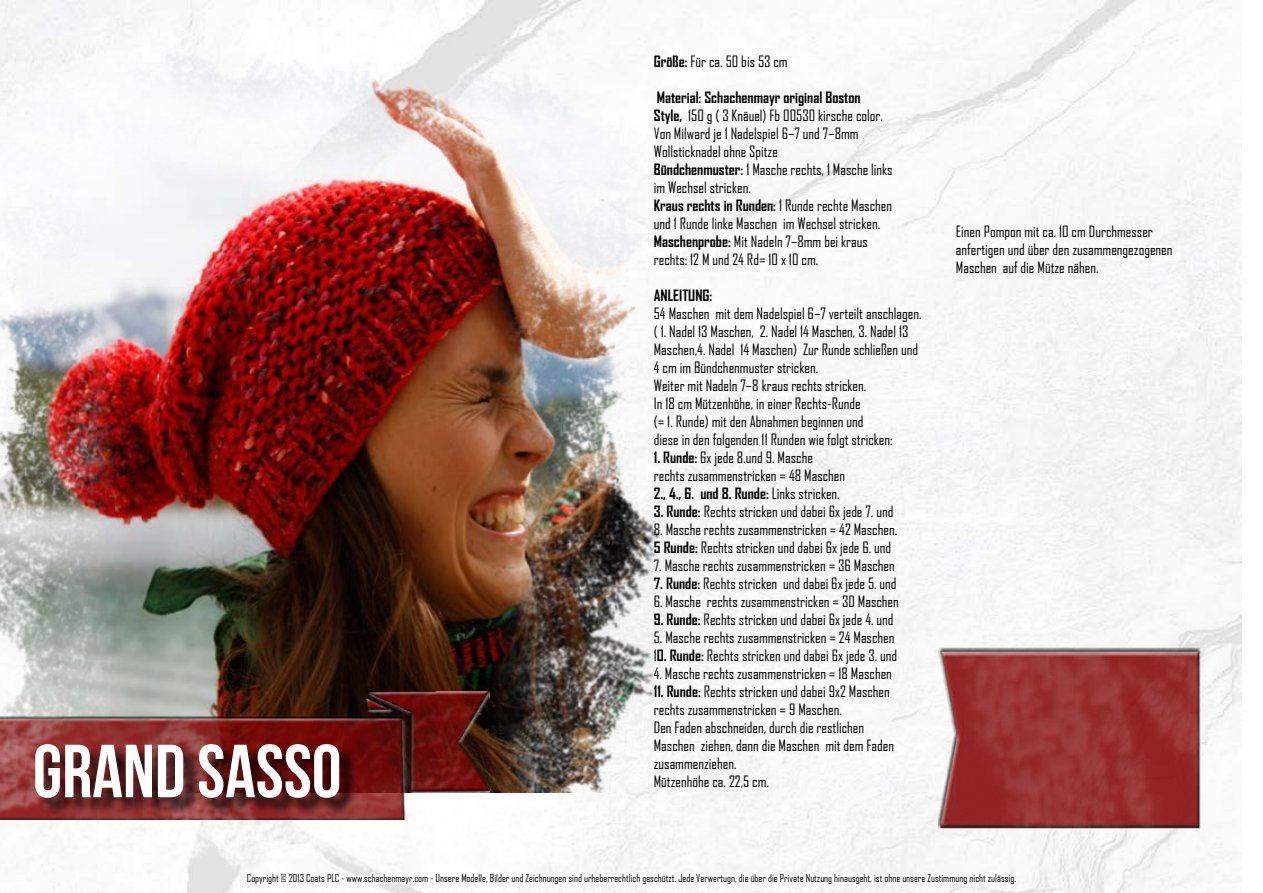
<style>
.page{position:relative;width:1263px;height:893px;background:#fff}
.page>*{position:absolute;margin:0;border:0;box-sizing:border-box;transform-origin:0 0}
.t1{font:75px "Bebas Neue";color:#fff}
.t2{font:15px/18px "Agency FB";color:#000}
.t3{font:700 15px "Agency FB";color:#000}
.t4{font:10.5px "Agency FB";color:#000}
.s1{font-weight:700}
</style>
<div class="page">
<img style="left:0;top:0;width:1242px;height:893px">
<svg style="left:243px;top:853px;width:774px;height:40px"></svg>
<img style="left:939px;top:642px;width:266px;height:195px">
<img style="left:0;top:691px;width:489px;height:129px">
<div style="left:37px;top:745px;width:321px;height:71px;background:#000;opacity:.75"></div>
<h1 class="t1" style="left:33px;top:730px;width:310px">GRAND SASSO</h1>
<p class="t2" style="left:654px;top:52px;width:135px"><span class="s1">Größe:</span> Für ca. 50 bis 53 cm</p>
<p class="t2" style="left:654px;top:88px;width:240px"><span class="s1">Material: Schachenmayr original Boston<br>Style,</span> 150 g ( 3 Knäuel) Fb 00530 kirsche color.<br>Von Milward je 1 Nadelspiel 6–7 und 7–8mm Wollsticknadel ohne Spitze<br><span class="s1">Bündchenmuster:</span> 1 Masche rechts, 1 Masche links im Wechsel stricken.<br><span class="s1">Kraus rechts in Runden:</span> 1 Runde rechte Maschen und 1 Runde linke Maschen im Wechsel stricken.<br><span class="s1">Maschenprobe:</span> Mit Nadeln 7–8mm bei kraus rechts: 12 M und 24 Rd= 10 x 10 cm.</p>
<p class="t3" style="left:654px;top:286px;width:60px">ANLEITUNG:</p>
<p class="t2" style="left:654px;top:304px;width:269px">54 Maschen mit dem Nadelspiel 6–7 verteilt anschlagen. ( 1. Nadel 13 Maschen, 2. Nadel 14 Maschen, 3. Nadel 13<br>Maschen,4. Nadel 14 Maschen) Zur Runde schließen und 4 cm im Bündchenmuster stricken.<br>Weiter mit Nadeln 7–8 kraus rechts stricken.<br>In 18 cm Mützenhöhe, in einer Rechts-Runde<br>(= 1. Runde) mit den Abnahmen beginnen und<br>diese in den folgenden 11 Runden wie folgt stricken:</p>
<p class="t2" style="left:654px;top:448px;width:193px"><span class="s1">1. Runde:</span> 6x jede 8.und 9. Masche rechts zusammenstricken = 48 Maschen<br><span class="s1">2., 4., 6. und 8. Runde:</span> Links stricken.</p>
<p class="t2" style="left:654px;top:502px;width:241px"><span class="s1">3. Runde:</span> Rechts stricken und dabei 6x jede 7. und</p>
<p class="t2" style="left:654px;top:520px;width:245px">8. Masche rechts zusammenstricken = 42 Maschen.<br><span class="s1">5 Runde:</span> Rechts stricken und dabei 6x jede 6. und</p>
<p class="t2" style="left:654px;top:556px;width:243px">7. Masche rechts zusammenstricken = 36 Maschen</p>
<p class="t2" style="left:654px;top:574px;width:244px"><span class="s1">7. Runde:</span> Rechts stricken und dabei 6x jede 5. und</p>
<p class="t2" style="left:654px;top:592px;width:247px">6. Masche rechts zusammenstricken = 30 Maschen</p>
<p class="t2" style="left:654px;top:610px;width:241px"><span class="s1">9. Runde:</span> Rechts stricken und dabei 6x jede 4. und</p>
<p class="t2" style="left:654px;top:628px;width:242px">5. Masche rechts zusammenstricken = 24 Maschen</p>
<p class="t2" style="left:654px;top:646px;width:245px">1<span class="s1">0. Runde:</span> Rechts stricken und dabei 6x jede 3. und</p>
<p class="t2" style="left:654px;top:664px;width:240px">4. Masche rechts zusammenstricken = 18 Maschen</p>
<p class="t2" style="left:654px;top:682px;width:242px"><span class="s1">11. Runde:</span> Rechts stricken und dabei 9x2 Maschen rechts zusammenstricken = 9 Maschen.<br>Den Faden abschneiden, durch die restlichen Maschen ziehen, dann die Maschen mit dem Faden zusammenziehen.<br>Mützenhöhe ca. 22,5 cm.</p>
<p class="t2" style="left:956px;top:222px;width:218px">Einen Pompon mit ca. 10 cm Durchmesser anfertigen und über den zusammengezogenen<br>Maschen auf die Mütze nähen.</p>
<p class="t4" style="left:247px;top:871px;width:771px">Copyright © 2013 Coats PLC - www.schachenmayr.com - Unsere Modelle, Bilder und Zeichnungen sind urheberrechtlich geschützt. Jede Verwertugn, die über die Private Nutzung hinausgeht, ist ohne unsere Zustimmung nicht zulässig.</p>
</div>
